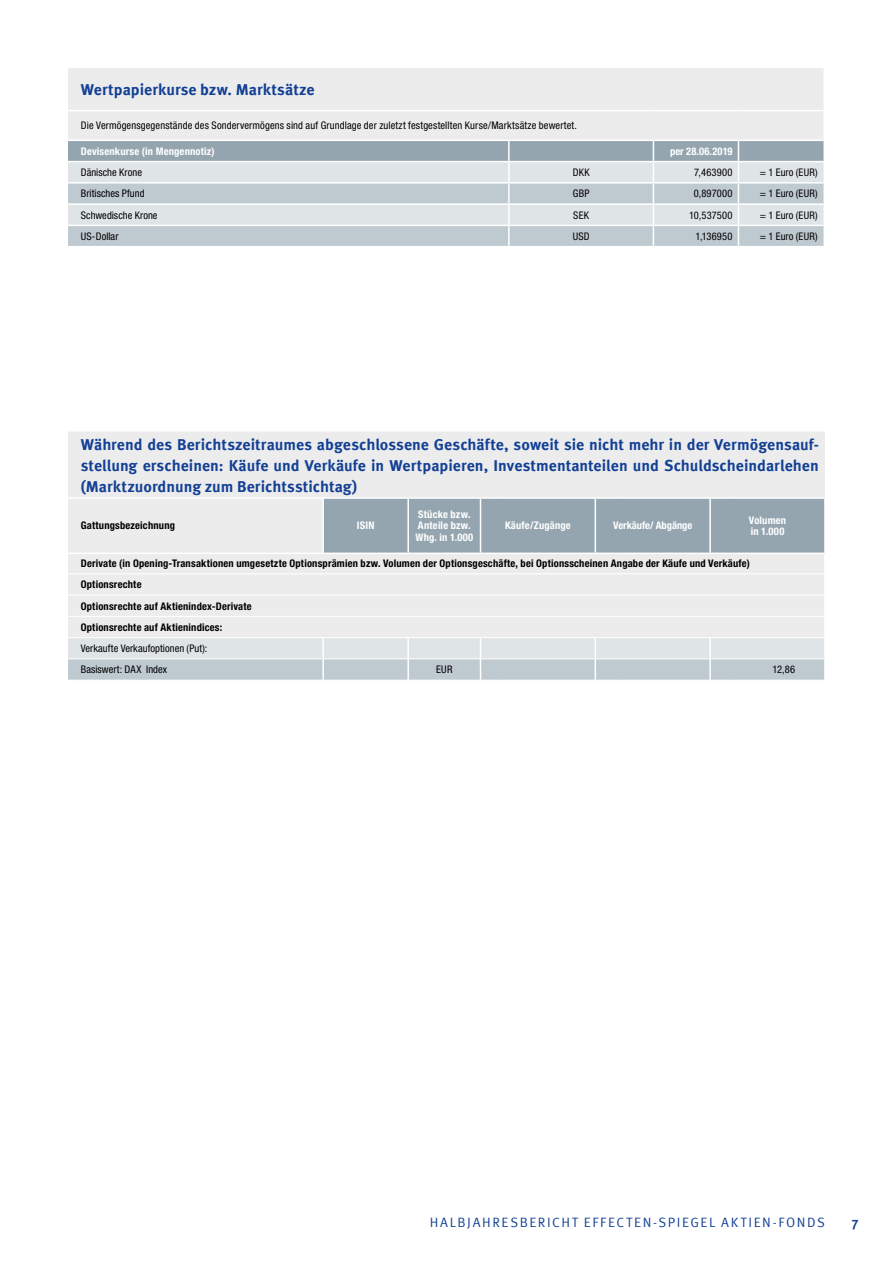
<style>
.page{position:relative;width:893px;height:1263px;background:#fff}
.page>*{position:absolute;margin:0;border:0;box-sizing:border-box;transform-origin:0 0}
.t1{font:700 15.75px/21.3px "Meta Offc Pro";color:#134094;text-align:justify}
.t2{font:13.5px "Meta Offc Pro Norm";letter-spacing:.12em;color:#134094}
.t3{font:700 13.5px "Meta Offc Pro";color:#134094}
.t4{font:condensed 10.5px/21.3px "Helvetica Neue LTW1 G";letter-spacing:.01em;color:#000}
.t5{font:700 condensed 10.5px/21.3px "Helvetica Neue LTW1 G";letter-spacing:.02em;color:#000}
.t6{font:700 condensed 10.5px/11.7px "Helvetica Neue LTW1 G";letter-spacing:.015em;color:#fff}
</style>
<div class="page">
<div style="left:68px;top:68px;width:755px;height:72px;background:#ececed"></div>
<svg style="left:68px;top:141px;width:755px;height:105px;background:#c4cdd3"></svg>
<hr style="left:68px;top:110px;width:441px;height:1px;background:#fff">
<hr style="left:509px;top:110px;width:144px;height:1px;background:#fff">
<hr style="left:653px;top:110px;width:85px;height:1px;background:#fff">
<hr style="left:738px;top:110px;width:85px;height:1px;background:#fff">
<hr style="left:68px;top:161px;width:441px;height:1px;background:#fff">
<hr style="left:509px;top:161px;width:144px;height:1px;background:#fff">
<hr style="left:653px;top:161px;width:85px;height:1px;background:#fff">
<hr style="left:738px;top:161px;width:85px;height:1px;background:#fff">
<hr style="left:68px;top:182px;width:441px;height:2px;background:#fff">
<hr style="left:509px;top:182px;width:144px;height:2px;background:#fff">
<hr style="left:653px;top:182px;width:85px;height:2px;background:#fff">
<hr style="left:738px;top:182px;width:85px;height:2px;background:#fff">
<hr style="left:68px;top:203px;width:441px;height:2px;background:#fff">
<hr style="left:509px;top:203px;width:144px;height:2px;background:#fff">
<hr style="left:653px;top:203px;width:85px;height:2px;background:#fff">
<hr style="left:738px;top:203px;width:85px;height:2px;background:#fff">
<hr style="left:68px;top:225px;width:441px;height:1px;background:#fff">
<hr style="left:509px;top:225px;width:144px;height:1px;background:#fff">
<hr style="left:653px;top:225px;width:85px;height:1px;background:#fff">
<hr style="left:738px;top:225px;width:85px;height:1px;background:#fff">
<div style="left:68px;top:432px;width:757px;height:205px;background:#ececed"></div>
<div style="left:68px;top:554px;width:756px;height:62px;background:#ececed"></div>
<hr style="left:824px;top:554px;width:2px;height:20px;background:#fff">
<hr style="left:824px;top:574px;width:2px;height:21px;background:#fff">
<hr style="left:824px;top:595px;width:2px;height:21px;background:#fff">
<hr style="left:824px;top:616px;width:2px;height:22px;background:#fff">
<hr style="left:68px;top:497px;width:255px;height:2px;background:#fff">
<hr style="left:323px;top:497px;width:85px;height:2px;background:#fff">
<hr style="left:408px;top:497px;width:72px;height:2px;background:#fff">
<hr style="left:595px;top:497px;width:22px;height:2px;background:#fff">
<hr style="left:617px;top:497px;width:93px;height:2px;background:#fff">
<hr style="left:710px;top:497px;width:21px;height:2px;background:#fff">
<hr style="left:731px;top:497px;width:95px;height:2px;background:#fff">
<hr style="left:68px;top:573px;width:255px;height:1px;background:#fff">
<hr style="left:323px;top:573px;width:85px;height:1px;background:#fff">
<hr style="left:408px;top:573px;width:72px;height:1px;background:#fff">
<svg style="left:480px;top:573px;width:22px;height:1px"></svg>
<hr style="left:502px;top:573px;width:93px;height:1px;background:#fff">
<svg style="left:595px;top:573px;width:22px;height:1px"></svg>
<hr style="left:617px;top:573px;width:93px;height:1px;background:#fff">
<svg style="left:710px;top:573px;width:21px;height:1px"></svg>
<hr style="left:731px;top:573px;width:93px;height:1px;background:#fff">
<hr style="left:68px;top:595px;width:255px;height:1px;background:#fff">
<hr style="left:323px;top:595px;width:85px;height:1px;background:#fff">
<hr style="left:408px;top:595px;width:72px;height:1px;background:#fff">
<svg style="left:480px;top:595px;width:22px;height:1px"></svg>
<hr style="left:502px;top:595px;width:93px;height:1px;background:#fff">
<svg style="left:595px;top:595px;width:22px;height:1px"></svg>
<hr style="left:617px;top:595px;width:93px;height:1px;background:#fff">
<svg style="left:710px;top:595px;width:21px;height:1px"></svg>
<hr style="left:731px;top:595px;width:93px;height:1px;background:#fff">
<hr style="left:68px;top:616px;width:255px;height:1px;background:#fff">
<hr style="left:323px;top:616px;width:85px;height:1px;background:#fff">
<hr style="left:408px;top:616px;width:72px;height:1px;background:#fff">
<svg style="left:480px;top:616px;width:22px;height:1px"></svg>
<hr style="left:502px;top:616px;width:93px;height:1px;background:#fff">
<svg style="left:595px;top:616px;width:22px;height:1px"></svg>
<hr style="left:617px;top:616px;width:93px;height:1px;background:#fff">
<svg style="left:710px;top:616px;width:21px;height:1px"></svg>
<hr style="left:731px;top:616px;width:93px;height:1px;background:#fff">
<hr style="left:68px;top:553px;width:255px;height:1px;background:#fff">
<hr style="left:322px;top:499px;width:2px;height:54px;background:#fff">
<hr style="left:480px;top:497px;width:22px;height:2px;background:#fff">
<hr style="left:502px;top:497px;width:93px;height:2px;background:#fff">
<svg style="left:323px;top:498px;width:502px;height:56px;background:#99a9b4"></svg>
<hr style="left:502px;top:553px;width:93px;height:1px;background:#fff">
<svg style="left:68px;top:638px;width:756px;height:42px;background:#d0d8dc"></svg>
<hr style="left:709px;top:659px;width:2px;height:21px;background:#fff">
<h1 class="t1" style="left:81px;top:78px;width:235px">Wertpapierkurse bzw. Marktsätze</h1>
<p class="t4" style="left:81px;top:115px;width:498px">Die Vermögensgegenstände des Sondervermögens sind auf Grundlage der zuletzt festgestellten Kurse/Marktsätze bewertet.</p>
<p class="t6" style="left:81px;top:145px;width:135px">Devisenkurse (in Mengennotiz)</p>
<p class="t6" style="left:670px;top:145px;width:64px">per 28.06.2019</p>
<p class="t4" style="left:81px;top:162px;width:63px">Dänische Krone</p>
<p class="t4" style="left:573px;top:162px;width:18px">DKK</p>
<p class="t4" style="left:694px;top:162px;width:40px">7,463900</p>
<p class="t4" style="left:760px;top:162px;width:59px">= 1 Euro (EUR)</p>
<p class="t4" style="left:81px;top:183px;width:65px">Britisches Pfund</p>
<p class="t4" style="left:573px;top:183px;width:18px">GBP</p>
<p class="t4" style="left:694px;top:183px;width:40px">0,897000</p>
<p class="t4" style="left:760px;top:183px;width:59px">= 1 Euro (EUR)</p>
<p class="t4" style="left:81px;top:204px;width:78px">Schwedische Krone</p>
<p class="t4" style="left:573px;top:204px;width:17px">SEK</p>
<p class="t4" style="left:689px;top:204px;width:45px">10,537500</p>
<p class="t4" style="left:760px;top:204px;width:59px">= 1 Euro (EUR)</p>
<p class="t4" style="left:81px;top:225px;width:39px">US-Dollar</p>
<p class="t4" style="left:573px;top:225px;width:18px">USD</p>
<p class="t4" style="left:695px;top:225px;width:39px">1,136950</p>
<p class="t4" style="left:760px;top:225px;width:59px">= 1 Euro (EUR)</p>
<p class="t1" style="left:81px;top:432px;width:740px">Während des Berichtszeitraumes abgeschlossene Geschäfte, soweit sie nicht mehr in der Vermögensauf&shy;stellung erscheinen: Käufe und Verkäufe in Wertpapieren, Investmentanteilen und Schuldscheindarlehen (Marktzuordnung zum Berichtsstichtag)</p>
<p class="t5" style="left:81px;top:515px;width:96px">Gattungsbezeichnung</p>
<p class="t6" style="left:357px;top:520px;width:19px">ISIN</p>
<p class="t6" style="left:415px;top:508px;width:59px">Stücke bzw.<br>Anteile bzw.<br>Whg. in 1.000</p>
<p class="t6" style="left:505px;top:520px;width:67px">Käufe/Zugänge</p>
<p class="t6" style="left:613px;top:520px;width:81px">Verkäufe/ Abgänge</p>
<p class="t6" style="left:749px;top:514px;width:39px">Volumen in 1.000</p>
<p class="t5" style="left:81px;top:553px;width:671px">Derivate (in Opening-Transaktionen umgesetzte Optionsprämien bzw. Volumen der Optionsgeschäfte, bei Optionsscheinen Angabe der Käufe und Verkäufe)<br>Optionsrechte<br>Optionsrechte auf Aktienindex-Derivate<br>Optionsrechte auf Aktienindices:</p>
<p class="t4" style="left:81px;top:638px;width:128px">Verkaufte Verkaufoptionen (Put):<br>Basiswert: DAX Index</p>
<p class="t4" style="left:436px;top:659px;width:18px">EUR</p>
<p class="t4" style="left:773px;top:659px;width:24px">12,86</p>
<p class="t2" style="left:430px;top:1211px;width:172px">HALBJAHRESBERICHT EFFECTE</p>
<p class="t2" style="left:643px;top:1211px;width:43px">N-SPIEGEL</p>
<p class="t2" style="left:721px;top:1211px;width:104px">AKTIEN-FONDS</p>
<p class="t3" style="left:851px;top:1214px;width:9px">7</p>
</div>
